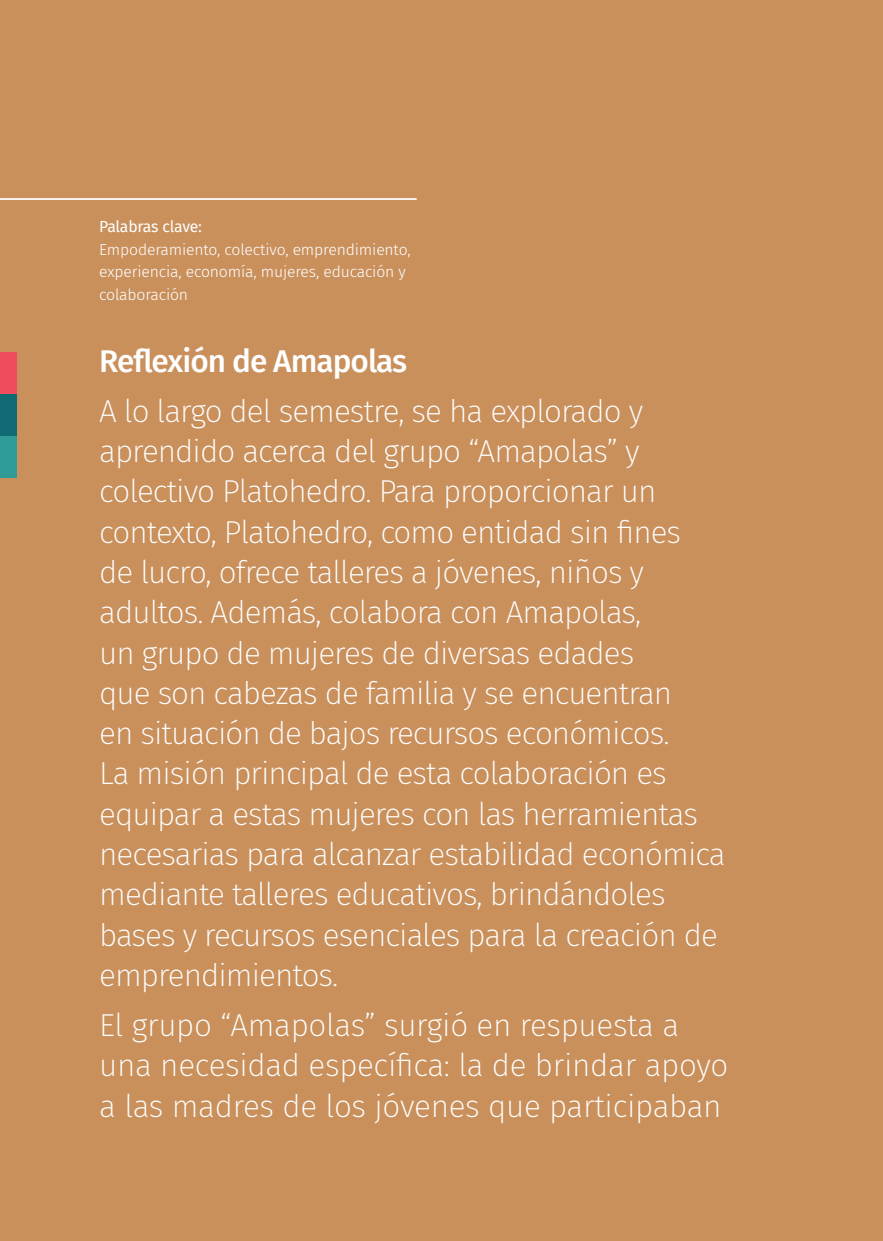
<style>
.page{position:relative;width:883px;height:1241px;background:#fff}
.page>*{position:absolute;margin:0;border:0;box-sizing:border-box;transform-origin:0 0}
.t1{font:200 31.5px/40.2px "Fira Sans";letter-spacing:-.03em;color:#fff}
.t2{font:200 31.5px/40.2px "Fira Sans";letter-spacing:-.01em;color:#fff}
.t3{font:500 31.5px "Fira Sans";letter-spacing:-.03em;color:#fff}
.No_Spacing{font:300 15.75px/22.8px "Fira Sans";letter-spacing:-.01em;color:#fff}
.No_Spacing-2{font:15.75px "Fira Sans";letter-spacing:-.015em;color:#fff}
</style>
<div class="page">
<div style="left:0;top:0;width:883px;height:1240px;background:#c9905c"></div>
<div style="left:0;top:352px;width:16px;height:42px;background:#ef4d5e"></div>
<div style="left:0;top:394px;width:16px;height:42px;background:#0f6a73"></div>
<div style="left:0;top:436px;width:16px;height:42px;background:#319b97"></div>
<hr style="left:0;top:198px;width:417px;height:2px;background:#fff">
<p class="No_Spacing-2" style="left:99px;top:214px;width:104px">Palabras clave:</p>
<p class="No_Spacing" style="left:99px;top:237px;width:313px">Empoderamiento, colectivo, emprendimiento, experiencia, economía, mujeres, educación y colaboración</p>
<p class="t3" style="left:99px;top:335px;width:309px">Reflexión de Amapolas</p>
<p class="t1" style="left:99px;top:390px;width:628px">A lo largo del semestre, se ha explorado y aprendido acerca del grupo “Amapolas” y colectivo Platohedro. Para proporcionar un contexto, Platohedro, como entidad sin fines<br>de lucro, ofrece talleres a jóvenes, niños y adultos. Además, colabora con Amapolas,<br>un grupo de mujeres de diversas edades<br>que son cabezas de familia y se encuentran<br>en situación de bajos recursos económicos.<br>La misión principal de esta colaboración es equipar a estas mujeres con las herramientas necesarias para alcanzar estabilidad económica mediante talleres educativos, brindándoles bases y recursos esenciales para la creación de emprendimientos.</p>
<p class="t2" style="left:99px;top:1004px;width:631px">El grupo “Amapolas” surgió en respuesta a una necesidad específica: la de brindar apoyo a las madres de los jóvenes que participaban</p>
</div>
